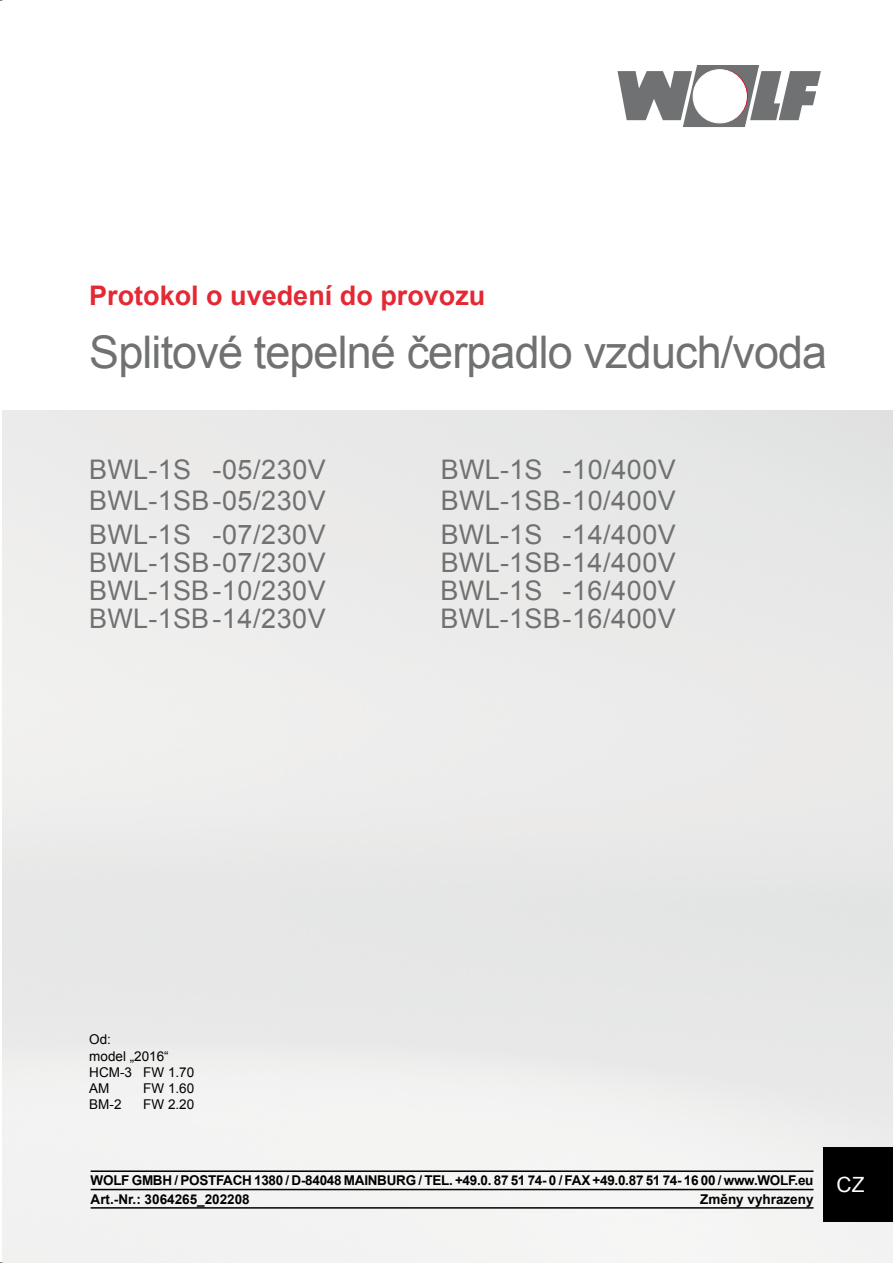
<style>
.page{position:relative;width:893px;height:1263px;background:#fff}
.page>*{position:absolute;margin:0;border:0;box-sizing:border-box;transform-origin:0 0}
.t1{font:45px "Arial";letter-spacing:-.02em;color:#707172}
.t2{font:27px "Arial";letter-spacing:.02em;color:#707172}
.t3{font:700 27px "Arial";color:#e42934}
.t4{font:21px "Arial";color:#fff}
.t5{font:700 13.5px/18.3px "Arial";letter-spacing:-.02em;color:#000}
.t6{font:13.5px/16.2px "Arial";color:#000}
.t7{font:700 13.5px "Arial";color:#000}
</style>
<div class="page">
<svg style="left:617px;top:65px;width:204px;height:62px"></svg>
<svg style="left:694px;top:69px;width:54px;height:54px"></svg>
<img style="left:2px;top:410px;width:891px;height:853px">
<div style="left:824px;top:1147px;width:69px;height:74px;background:#000"></div>
<hr style="left:91px;top:1170px;width:722px;height:2px;background:#000">
<hr style="left:91px;top:1189px;width:722px;height:1px;background:#000">
<hr style="left:91px;top:1207px;width:722px;height:1px;background:#000">
<div style="left:693px;top:70px;width:53px;height:53px;background:#fff;border-radius:50%"></div>
<div style="left:693px;top:69px;width:54px;height:54px;border:1px solid #fff;border-radius:50%"></div>
<p class="t3" style="left:89px;top:278px;width:398px">Protokol o uvedení do provozu</p>
<h1 class="t1" style="left:89px;top:323px;width:739px">Splitové tepelné čerpadlo vzduch/voda</h1>
<p class="t2" style="left:89px;top:452px;width:238px">BWL-1S -05/230V</p>
<p class="t2" style="left:441px;top:452px;width:237px">BWL-1S -10/400V</p>
<p class="t2" style="left:89px;top:483px;width:238px">BWL-1SB-05/230V</p>
<p class="t2" style="left:441px;top:483px;width:237px">BWL-1SB-10/400V</p>
<p class="t2" style="left:89px;top:516px;width:238px">BWL-1S -07/230V</p>
<p class="t2" style="left:441px;top:516px;width:237px">BWL-1S -14/400V</p>
<p class="t2" style="left:89px;top:545px;width:238px">BWL-1SB-07/230V</p>
<p class="t2" style="left:441px;top:545px;width:237px">BWL-1SB-14/400V</p>
<p class="t2" style="left:89px;top:573px;width:238px">BWL-1SB-10/230V</p>
<p class="t2" style="left:441px;top:573px;width:237px">BWL-1S -16/400V</p>
<p class="t2" style="left:89px;top:601px;width:238px">BWL-1SB-14/230V</p>
<p class="t2" style="left:441px;top:601px;width:237px">BWL-1SB-16/400V</p>
<p class="t6" style="left:89px;top:1032px;width:107px">Od:<br>model „2016“<br>HCM-3 FW 1.70<br>AM</p>
<p class="t6" style="left:143px;top:1080px;width:53px">FW 1.60</p>
<p class="t6" style="left:89px;top:1096px;width:34px">BM-2</p>
<p class="t6" style="left:143px;top:1096px;width:53px">FW 2.20</p>
<p class="t5" style="left:91px;top:1172px;width:724px">WOLF GMBH / POSTFACH 1380 / D-84048 MAINBURG / TEL. +49.0. 87 51 74- 0 / FAX +49.0.87 51 74- 16 00 / www.WOLF.eu<br>Art.-Nr.: 3064265_202208</p>
<p class="t7" style="left:700px;top:1190px;width:115px">Změny vyhrazeny</p>
<p class="t4" style="left:837px;top:1170px;width:29px">CZ</p>
</div>
